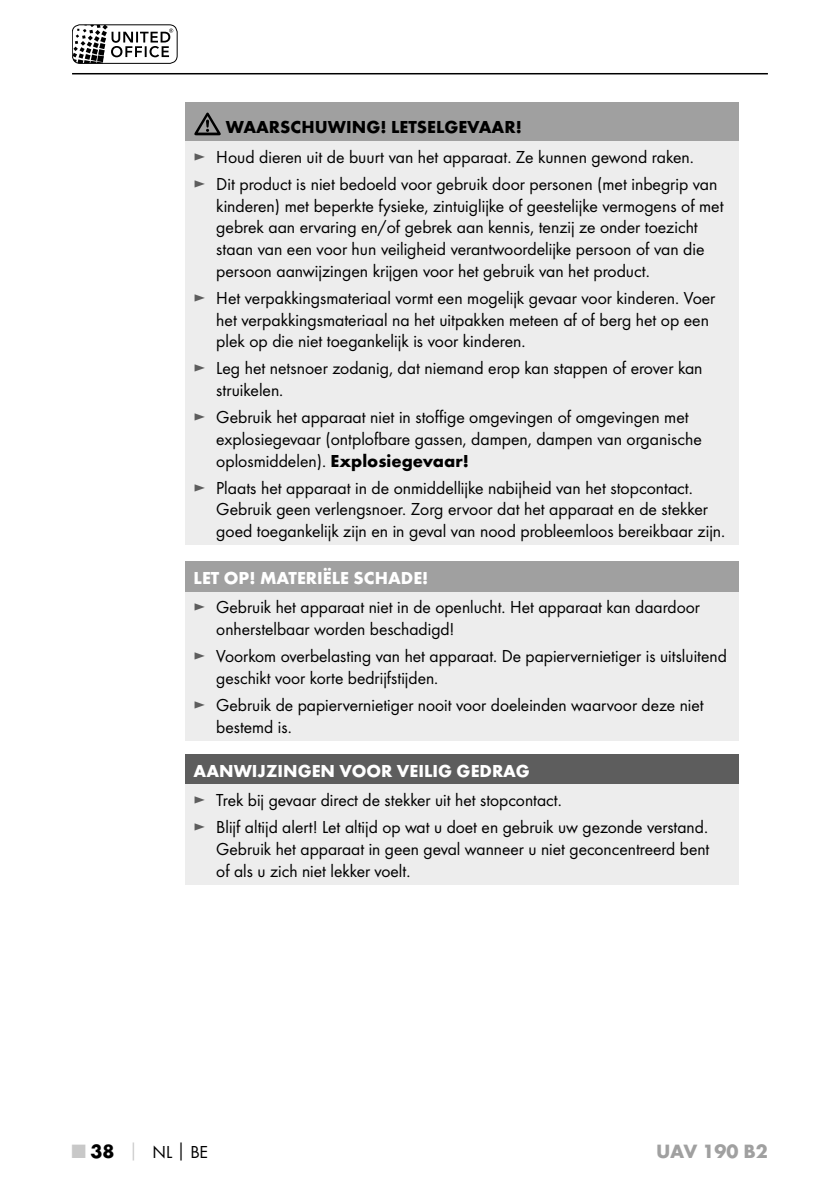
<style>
.page{position:relative;width:840px;height:1191px;background:#fff}
.page>*{position:absolute;margin:0;border:0;box-sizing:border-box;transform-origin:0 0}
.t1{font:700 20px "Futura";color:#a0a0a0}
.t2{font:18px/21.6px "Futura Boo";color:#000}
.t3{font:700 18px "Futura";color:#fff}
.t4{font:700 18px "Futura";color:#000}
.s1{color:#5d5d5d}
.s2{font-family:"Futura";font-weight:700}
.s3{font-family:"Futura";font-weight:700;font-size:20px;color:#c8c8c8}
.s4{font-family:"Futura";font-weight:700;font-size:20px}
.s5{font-family:"Futura";font-weight:700;color:#c8c8c8}
</style>
<div class="page">
<hr style="left:72px;top:73px;width:695px;height:1px;background:#000">
<svg style="left:72px;top:25px;width:101px;height:38px"></svg>
<div style="left:72px;top:25px;width:105px;height:39px;border:1px solid #000;border-radius:8px"></div>
<div style="left:185px;top:102px;width:553px;height:39px;background:#a0a0a0"></div>
<div style="left:185px;top:141px;width:553px;height:404px;background:#ededed"></div>
<svg style="left:194px;top:113px;width:26px;height:22px"></svg>
<div style="left:185px;top:561px;width:553px;height:31px;background:#a0a0a0"></div>
<div style="left:185px;top:592px;width:553px;height:148px;background:#ededed"></div>
<div style="left:185px;top:754px;width:553px;height:30px;background:#5d5d5d"></div>
<div style="left:185px;top:784px;width:553px;height:100px;background:#ededed"></div>
<p class="t4" style="left:225px;top:116px;width:297px">WAARSCHUWING! LETSELGEVAAR!</p>
<p class="t2" style="left:193px;top:143px;width:525px;line-height:27.2px"><span class="s1">►</span> Houd dieren uit de buurt van het apparaat. Ze kunnen gewond raken.<br><span class="s1">►</span> Dit product is niet bedoeld voor gebruik door personen (met inbegrip van</p>
<p class="t2" style="left:216px;top:195px;width:508px">kinderen) met beperkte fysieke, zintuiglijke of geestelijke vermogens of met gebrek aan ervaring en/of gebrek aan kennis, tenzij ze onder toezicht staan van een voor hun veiligheid verantwoordelijke persoon of van die persoon aanwijzingen krijgen voor het gebruik van het product.</p>
<p class="t2" style="left:216px;top:287px;width:500px;text-indent:-23px"><span class="s1">►</span> Het verpakkingsmateriaal vormt een mogelijk gevaar voor kinderen. Voer het verpakkingsmateriaal na het uitpakken meteen af of berg het op een plek op die niet toegankelijk is voor kinderen.</p>
<p class="t2" style="left:216px;top:357px;width:487px;text-indent:-23px"><span class="s1">►</span> Leg het netsnoer zodanig, dat niemand erop kan stappen of erover kan struikelen.</p>
<p class="t2" style="left:216px;top:406px;width:486px;text-indent:-23px"><span class="s1">►</span> Gebruik het apparaat niet in stoffige omgevingen of omgevingen met explosiegevaar (ontplofbare gassen, dampen, dampen van organische oplosmiddelen). <span class="s2">Explosiegevaar!</span></p>
<p class="t2" style="left:216px;top:477px;width:508px;text-indent:-23px"><span class="s1">►</span> Plaats het apparaat in de onmiddellijke nabijheid van het stopcontact.<br>Gebruik geen verlengsnoer. Zorg ervoor dat het apparaat en de stekker goed toegankelijk zijn en in geval van nood probleemloos bereikbaar zijn.</p>
<p class="t3" style="left:193px;top:566px;width:236px">LET OP! MATERIËLE SCHADE!</p>
<p class="t2" style="left:216px;top:596px;width:485px;text-indent:-23px"><span class="s1">►</span> Gebruik het apparaat niet in de openlucht. Het apparaat kan daardoor onherstelbaar worden beschadigd!</p>
<p class="t2" style="left:216px;top:645px;width:511px;text-indent:-23px"><span class="s1">►</span> Voorkom overbelasting van het apparaat. De papiervernietiger is uitsluitend geschikt voor korte bedrijfstijden.</p>
<p class="t2" style="left:216px;top:694px;width:488px;text-indent:-23px"><span class="s1">►</span> Gebruik de papiervernietiger nooit voor doeleinden waarvoor deze niet bestemd is.</p>
<p class="t3" style="left:193px;top:759px;width:337px">AANWIJZINGEN VOOR VEILIG GEDRAG</p>
<p class="t2" style="left:193px;top:786px;width:513px;line-height:27.2px"><span class="s1">►</span> Trek bij gevaar direct de stekker uit het stopcontact.<br><span class="s1">►</span> Blijf altijd alert! Let altijd op wat u doet en gebruik uw gezonde verstand.</p>
<p class="t2" style="left:216px;top:838px;width:494px">Gebruik het apparaat in geen geval wanneer u niet geconcentreerd bent of als u zich niet lekker voelt.</p>
<p class="t2" style="left:72px;top:1141px;width:137px"><span class="s3">■</span> <span class="s4">38</span> <span class="s5">│</span> NL│BE</p>
<p class="t1" style="left:655px;top:1139px;width:113px">UAV 190 B2</p>
</div>
